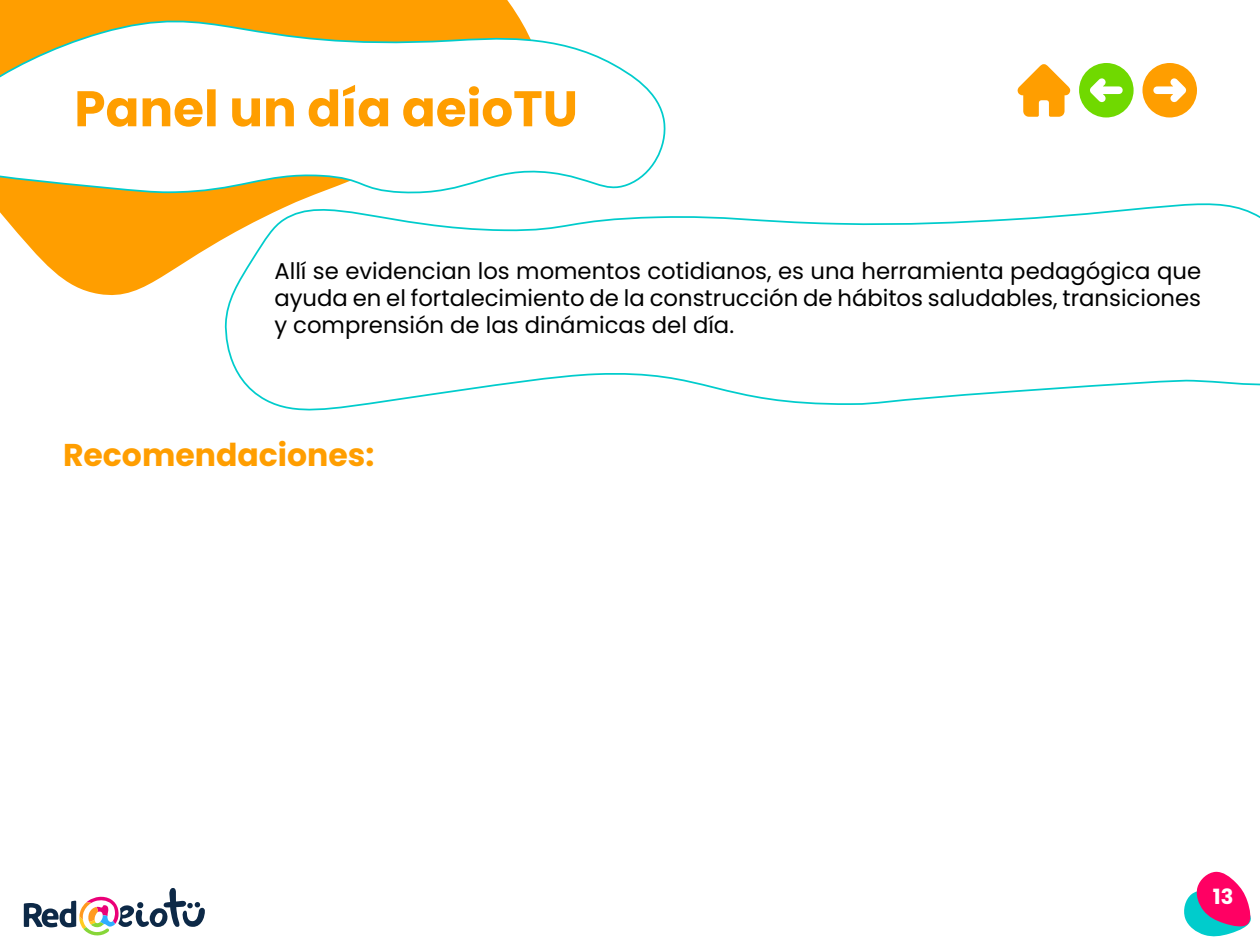
<style>
.page{position:relative;width:1260px;height:945px;background:#fff}
.page>*{position:absolute;margin:0;border:0;box-sizing:border-box;transform-origin:0 0}
.t1{font:700 50.05px "Poppins";color:#ff9e00}
.t2{font:700 31.5px "Poppins";color:#ff9e00}
.t3{font:22.75px/27.3px "Poppins";color:#000;text-align:justify}
.t4{font:700 21px "Poppins";color:#fff}
</style>
<div class="page">
<svg style="left:1184px;top:871px;width:67px;height:66px"></svg>
<svg style="left:24px;top:888px;width:181px;height:48px"></svg>
<svg style="left:0;top:197px;width:223px;height:98px;fill:#ff9e00"></svg>
<svg style="left:0;top:0;width:666px;height:197px"></svg>
<svg style="left:223px;top:196px;width:1037px;height:215px"></svg>
<svg style="left:1017px;top:64px;width:53px;height:53px"></svg>
<svg style="left:1079px;top:63px;width:55px;height:55px"></svg>
<svg style="left:1142px;top:63px;width:55px;height:55px"></svg>
<h1 class="t1" style="left:74px;top:80px;width:505px">Panel un día aeioTU</h1>
<p class="t3" style="left:274px;top:257px;width:928px">Allí se evidencian los momentos cotidianos, es una herramienta pedagógica que ayuda en el fortalecimiento de la construcción de hábitos saludables, transiciones y comprensión de las dinámicas del día.</p>
<h2 class="t2" style="left:63px;top:437px;width:313px">Recomendaciones:</h2>
<p class="t4" style="left:1213px;top:885px;width:22px">13</p>
</div>
